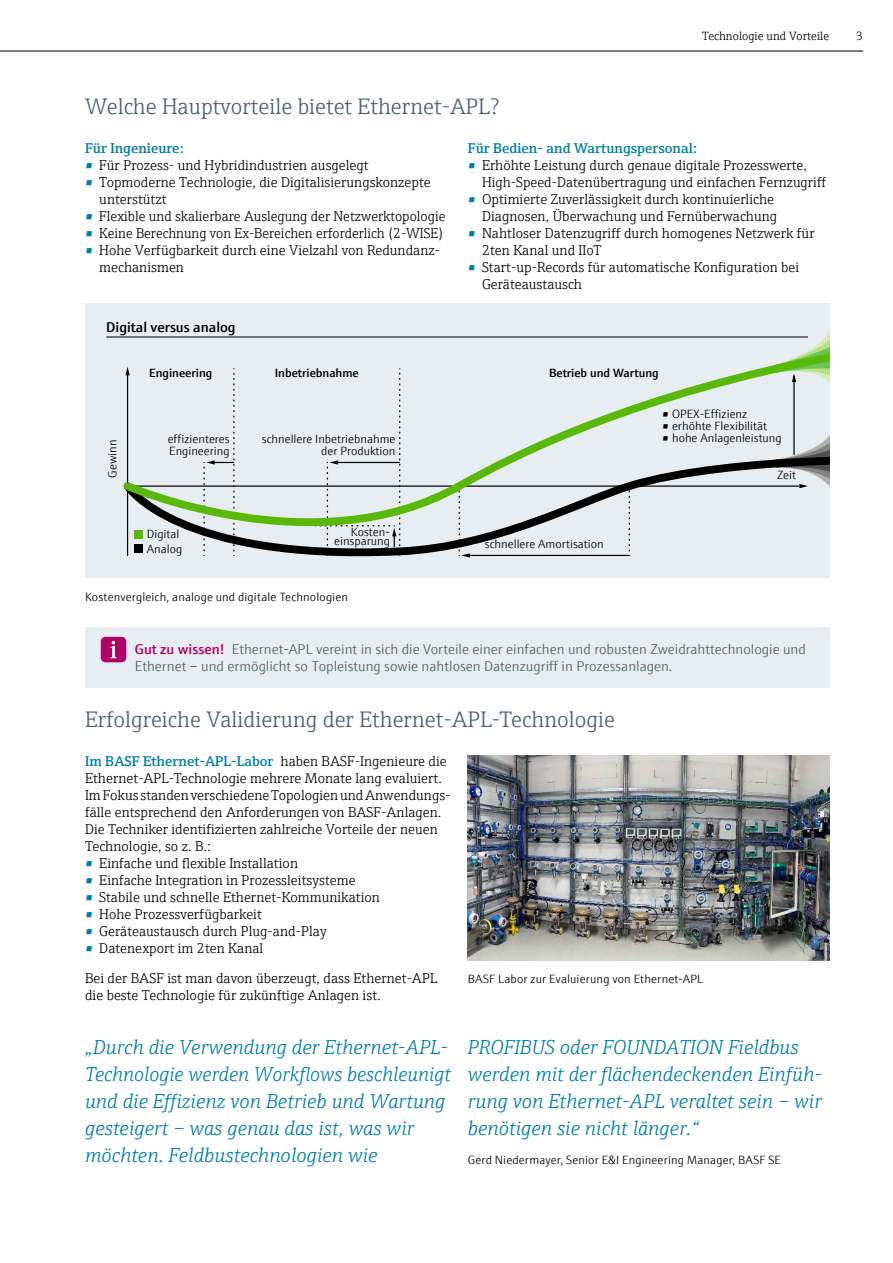
<style>
.page{position:relative;width:893px;height:1263px;background:#fff}
.page>*{position:absolute;margin:0;border:0;box-sizing:border-box;transform-origin:0 0}
.t1{font:300 22.5px "E+H Serif";color:#4c606a}
.t2{font:italic 300 20.25px/27px "E+H Serif";color:#007fa5}
.t3{font:300 14.25px/17px "E+H Serif";color:#000}
.t4{font:300 14.25px/17px "E+H Sans";color:#4c606a}
.t5{font:600 14.25px "E+H Serif";color:#007fa5}
.t6{font:600 14.25px "E+H Sans";color:#000}
.t7{font:300 12px/12px "E+H Sans";color:#000}
.t8{font:600 12px "E+H Sans";color:#000}
.t9{font:300 12px "E+H Serif";color:#000}
.s1{font-weight:600;color:#007fa5}
.s2{font-weight:600;color:#ae0068}
</style>
<div class="page">
<hr style="left:0;top:51px;width:863px;height:1px;background:#000">
<div style="left:85px;top:303px;width:744px;height:274px;background:#e7edf0"></div>
<hr style="left:106px;top:337px;width:702px;height:1px;background:#000">
<svg style="left:769px;top:333px;width:60px;height:13px"></svg>
<svg style="left:123px;top:346px;width:706px;height:212px"></svg>
<div style="left:85px;top:627px;width:744px;height:61px;background:#e7edf0"></div>
<svg style="left:101px;top:637px;width:25px;height:25px"></svg>
<img style="left:468px;top:756px;width:361px;height:204px">
<h1 class="t1" style="left:85px;top:90px;width:416px">Welche Hauptvorteile bietet Ethernet-APL?</h1>
<p class="t9" style="left:702px;top:27px;width:129px">Technologie und Vorteile</p>
<p class="t9" style="left:856px;top:27px;width:8px">3</p>
<p class="t5" style="left:85px;top:138px;width:100px">Für Ingenieure:</p>
<p class="t3" style="left:85px;top:156px;width:285px"><span class="s1">•</span> Für Prozess- und Hybridindustrien ausgelegt</p>
<p class="t3" style="left:99px;top:173px;width:333px;text-indent:-14px"><span class="s1">•</span> Topmoderne Technologie, die Digitalisierungskonzepte unterstützt</p>
<p class="t3" style="left:85px;top:207px;width:362px"><span class="s1">•</span> Flexible und skalierbare Auslegung der Netzwerktopologie</p>
<p class="t3" style="left:85px;top:224px;width:360px"><span class="s1">•</span> Keine Berechnung von Ex-Bereichen erforderlich (2-WISE)</p>
<p class="t3" style="left:99px;top:241px;width:342px;text-indent:-14px"><span class="s1">•</span> Hohe Verfügbarkeit durch eine Vielzahl von Redundanz&shy;mechanismen</p>
<p class="t6" style="left:106px;top:316px;width:131px">Digital versus analog</p>
<p class="t5" style="left:468px;top:138px;width:230px">Für Bedien- and Wartungspersonal:</p>
<p class="t3" style="left:482px;top:156px;width:346px;text-indent:-14px"><span class="s1">•</span> Erhöhte Leistung durch genaue digitale Prozesswerte,<br>High-Speed-Datenübertragung und einfachen Fernzugriff</p>
<p class="t3" style="left:468px;top:190px;width:311px;text-align:right"><span class="s1">•</span> Optimierte Zuverlässigkeit durch kontinuierliche<br>Diagnosen, Überwachung und Fernüberwachung</p>
<p class="t3" style="left:482px;top:224px;width:334px;text-indent:-14px"><span class="s1">•</span> Nahtloser Datenzugriff durch homogenes Netzwerk für<br>2ten Kanal und IIoT</p>
<p class="t3" style="left:482px;top:258px;width:319px;text-indent:-14px"><span class="s1">•</span> Start-up-Records für automatische Konfiguration bei<br>Geräteaustausch</p>
<p class="t7" style="left:105px;top:478px;width:40px;rotate:-90deg">Gewinn</p>
<p class="t8" style="left:149px;top:364px;width:65px">Engineering</p>
<p class="t8" style="left:275px;top:364px;width:86px">Inbetriebnahme</p>
<p class="t8" style="left:549px;top:364px;width:111px">Betrieb und Wartung</p>
<p class="t7" style="left:168px;top:432px;width:63px">effizienteres<br>Engineering</p>
<p class="t7" style="left:262px;top:432px;width:135px;text-align:right">schnellere Inbetriebnahme der Produktion</p>
<p class="t7" style="left:147px;top:526px;width:37px;line-height:14.4px">Digital<br>Analog</p>
<p class="t7" style="left:334px;top:526px;width:57px;line-height:9px;text-align:right">Kosten&shy;einsparung</p>
<p class="t7" style="left:485px;top:537px;width:120px">schnellere Amortisation</p>
<p class="t7" style="left:662px;top:407px;width:87px">• OPEX-Effizienz</p>
<p class="t7" style="left:662px;top:419px;width:106px">• erhöhte Flexibilität</p>
<p class="t7" style="left:662px;top:431px;width:121px">• hohe Anlagenleistung</p>
<p class="t7" style="left:777px;top:468px;width:20px">Zeit</p>
<p class="t7" style="left:85px;top:590px;width:264px">Kostenvergleich, analoge und digitale Technologien</p>
<p class="t4" style="left:135px;top:639px;width:673px"><span class="s2">Gut zu wissen!</span> Ethernet-APL vereint in sich die Vorteile einer einfachen und robusten Zweidrahttechnologie und<br>Ethernet – und ermöglicht so Topleistung sowie nahtlosen Datenzugriff in Prozessanlagen.</p>
<h1 class="t1" style="left:85px;top:703px;width:531px">Erfolgreiche Validierung der Ethernet-APL-Technologie</h1>
<p class="t3" style="left:85px;top:751px;width:367px"><span class="s1">Im BASF Ethernet-APL-Labor</span> haben BASF-Ingenieure die Ethernet-APL-Technologie mehrere Monate lang evaluiert.<br>Im Fokus standen verschiedene Topologien und Anwendungs&shy;fälle entsprechend den Anforderungen von BASF-Anlagen.<br>Die Techniker identifizierten zahlreiche Vorteile der neuen Technologie, so z. B.:</p>
<p class="t3" style="left:85px;top:853px;width:215px"><span class="s1">•</span> Einfache und flexible Installation</p>
<p class="t3" style="left:85px;top:870px;width:272px"><span class="s1">•</span> Einfache Integration in Prozessleitsysteme</p>
<p class="t3" style="left:85px;top:887px;width:296px"><span class="s1">•</span> Stabile und schnelle Ethernet-Kommunikation</p>
<p class="t3" style="left:85px;top:904px;width:178px"><span class="s1">•</span> Hohe Prozessverfügbarkeit</p>
<p class="t3" style="left:85px;top:921px;width:243px"><span class="s1">•</span> Geräteaustausch durch Plug-and-Play</p>
<p class="t3" style="left:85px;top:932px;width:354px;line-height:30.5px"><span class="s1">•</span> Datenexport im 2ten Kanal<br>Bei der BASF ist man davon überzeugt, dass Ethernet-APL</p>
<p class="t3" style="left:85px;top:986px;width:297px">die beste Technologie für zukünftige Anlagen ist.</p>
<h2 class="t2" style="left:85px;top:1032px;width:367px">„Durch die Verwendung der Ethernet-APL-Technologie werden Workflows beschleunigt und die Effizienz von Betrieb und Wartung gesteigert – was genau das ist, was wir möchten. Feldbustechnologien wie</h2>
<h2 class="t2" style="left:468px;top:1032px;width:356px">PROFIBUS oder FOUNDATION Fieldbus werden mit der flächendeckenden Einfüh&shy;rung von Ethernet-APL veraltet sein – wir benötigen sie nicht länger.“</h2>
<p class="t7" style="left:468px;top:972px;width:237px">BASF Labor zur Evaluierung von Ethernet-APL</p>
<p class="t7" style="left:468px;top:1153px;width:315px">Gerd Niedermayer, Senior E&amp;I Engineering Manager, BASF SE</p>
</div>
